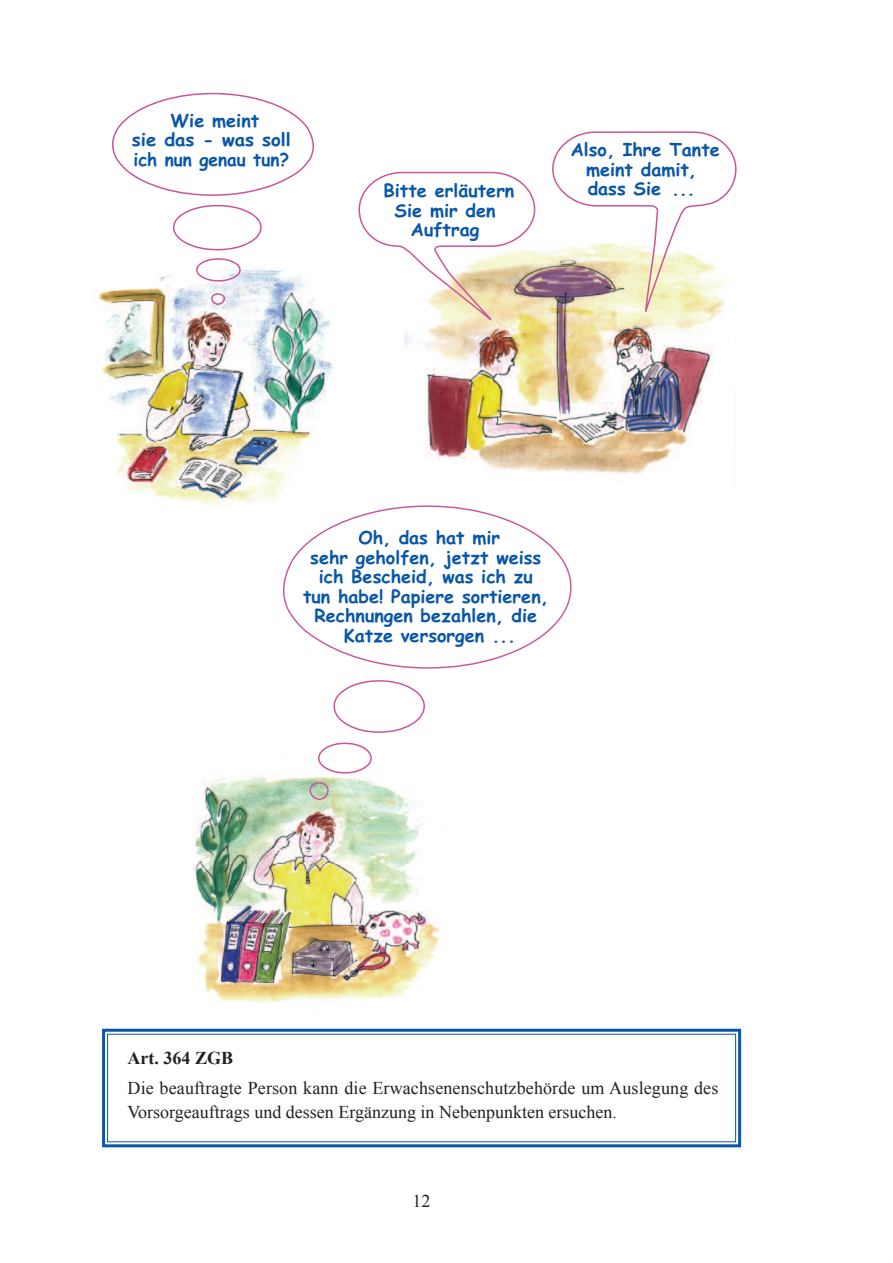
<style>
.page{position:relative;width:893px;height:1263px;background:#fff}
.page>*{position:absolute;margin:0;border:0;box-sizing:border-box;transform-origin:0 0}
.t1{font:700 18px/19.5px "Comic Sans MS";color:#0a57a7;text-align:center}
.t2{font:18px/24px "Times New Roman";letter-spacing:.01em;color:#231f20}
.t3{font:700 18px "Times New Roman";color:#231f20}
</style>
<div class="page">
<img style="left:193px;top:754px;width:247px;height:249px">
<img style="left:405px;top:250px;width:309px;height:224px">
<img style="left:95px;top:269px;width:239px;height:236px">
<svg style="left:112px;top:92px;width:202px;height:104px"></svg>
<svg style="left:173px;top:204px;width:89px;height:47px"></svg>
<svg style="left:195px;top:258px;width:46px;height:24px"></svg>
<svg style="left:210px;top:292px;width:16px;height:14px"></svg>
<svg style="left:283px;top:505px;width:289px;height:164px"></svg>
<svg style="left:333px;top:680px;width:92px;height:53px"></svg>
<svg style="left:317px;top:742px;width:56px;height:32px"></svg>
<svg style="left:309px;top:781px;width:20px;height:20px"></svg>
<svg style="left:358px;top:171px;width:178px;height:151px"></svg>
<svg style="left:551px;top:131px;width:186px;height:212px"></svg>
<div style="left:102px;top:1029px;width:639px;height:118px;border:3px solid #0a57a8"></div>
<p class="t1" style="left:132px;top:110px;width:161px">Wie meint<br>sie das - was soll ich nun genau tun?</p>
<p class="t1" style="left:384px;top:180px;width:132px">Bitte erläutern<br>Sie mir den<br>Auftrag</p>
<p class="t1" style="left:571px;top:139px;width:151px">Also, Ihre Tante meint damit, dass Sie ...</p>
<p class="t1" style="left:303px;top:527px;width:247px">Oh, das hat mir<br>sehr geholfen, jetzt weiss ich Bescheid, was ich zu tun habe! Papiere sortieren,<br>Rechnungen bezahlen, die<br>Katze versorgen ...</p>
<p class="t3" style="left:128px;top:1048px;width:107px">Art. 364 ZGB</p>
<p class="t2" style="left:128px;top:1076px;width:592px">Die beauftragte Person kann die Erwachsenenschutzbehörde um Auslegung des<br>Vorsorgeauftrags und dessen Ergänzung in Nebenpunkten ersuchen.</p>
<p class="t2" style="left:413px;top:1189px;width:19px">12</p>
</div>
